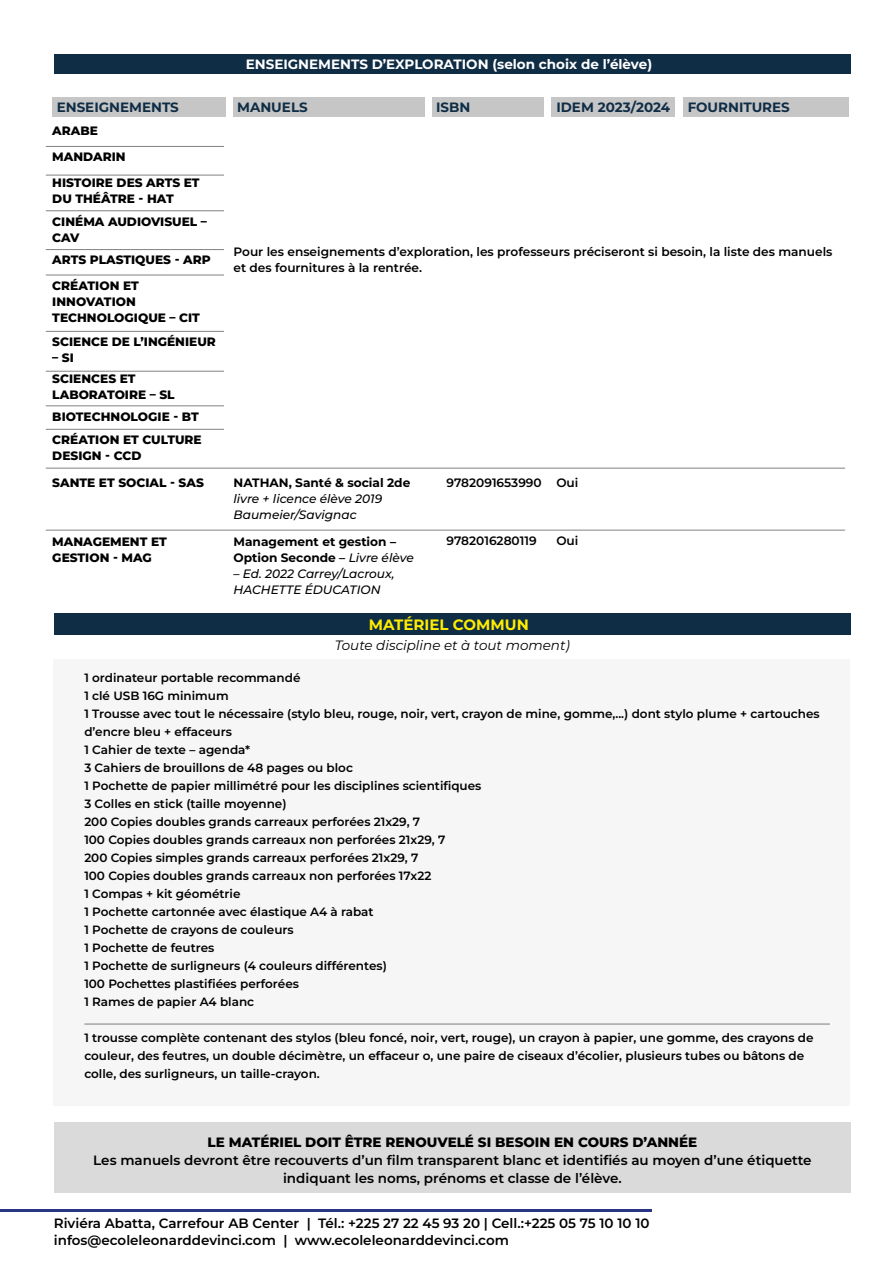
<style>
.page{position:relative;width:893px;height:1263px;background:#fff}
.page>*{position:absolute;margin:0;border:0;box-sizing:border-box;transform-origin:0 0}
.t1{font:700 15px "Montserrat";color:#ffed00}
.t2{font:600 13.5px/16.2px "Montserrat";color:#000}
.t3{font:800 13.5px "Montserrat";color:#000}
.t4{font:700 13.5px "Montserrat";color:#102d46}
.t5{font:700 13.5px "Montserrat";color:#fff}
.t6{font:italic 13.5px "Montserrat";color:#000}
.t7{font:800 12.15px/16.2px "Montserrat";color:#000}
.t8{font:600 12.15px/16.2px "Montserrat";color:#000}
.t9{font:italic 500 12.15px/16.2px "Montserrat";color:#000}
.t10{font:700 12.15px/16.2px "Montserrat";color:#000}
.t11{font:600 12px/18px "Montserrat";color:#000}
.s1{font-weight:600}
.s2{font-weight:500;font-style:italic}
</style>
<div class="page">
<div style="left:52px;top:97px;width:173px;height:19px;background:#c6c6c6"></div>
<div style="left:233px;top:97px;width:191px;height:19px;background:#c6c6c6"></div>
<div style="left:432px;top:97px;width:111px;height:19px;background:#c6c6c6"></div>
<div style="left:552px;top:97px;width:123px;height:19px;background:#c6c6c6"></div>
<div style="left:683px;top:97px;width:166px;height:19px;background:#c6c6c6"></div>
<hr style="left:0;top:1209px;width:651px;height:3px;background:#283583">
<div style="left:54px;top:54px;width:797px;height:19px;background:#102d46"></div>
<hr style="left:46px;top:146px;width:799px;height:1px;background:#000">
<hr style="left:46px;top:175px;width:799px;height:1px;background:#000">
<hr style="left:46px;top:210px;width:799px;height:1px;background:#000">
<hr style="left:46px;top:249px;width:799px;height:1px;background:#000">
<hr style="left:46px;top:275px;width:799px;height:1px;background:#000">
<hr style="left:46px;top:331px;width:799px;height:1px;background:#000">
<hr style="left:46px;top:371px;width:799px;height:1px;background:#000">
<hr style="left:46px;top:405px;width:799px;height:1px;background:#000">
<hr style="left:46px;top:429px;width:799px;height:1px;background:#000">
<hr style="left:46px;top:468px;width:799px;height:1px;background:#000">
<hr style="left:46px;top:530px;width:799px;height:1px;background:#000">
<div style="left:224px;top:128px;width:635px;height:339px;background:#fff"></div>
<div style="left:54px;top:613px;width:797px;height:22px;background:#102d46"></div>
<div style="left:53px;top:659px;width:797px;height:447px;background:#f6f6f6"></div>
<hr style="left:84px;top:1024px;width:746px;height:1px;background:#000">
<div style="left:54px;top:1122px;width:797px;height:70px;background:#dadada"></div>
<p class="t5" style="left:246px;top:55px;width:408px">ENSEIGNEMENTS D’EXPLORATION (selon choix de l’élève)</p>
<p class="t4" style="left:57px;top:98px;width:124px">ENSEIGNEMENTS</p>
<p class="t4" style="left:237px;top:98px;width:72px">MANUELS</p>
<p class="t4" style="left:436px;top:98px;width:36px">ISBN</p>
<p class="t4" style="left:556px;top:98px;width:115px">IDEM 2023/2024</p>
<p class="t4" style="left:688px;top:98px;width:104px">FOURNITURES</p>
<p class="t7" style="left:52px;top:117px;width:149px;line-height:26.2px">ARABE<br>MANDARIN<br>HISTOIRE DES ARTS ET</p>
<p class="t7" style="left:52px;top:188px;width:156px;line-height:22.2px">DU THÉÂTRE - HAT<br>CINÉMA AUDIOVISUEL –</p>
<p class="t7" style="left:52px;top:226px;width:160px;line-height:22.2px">CAV<br>ARTS PLASTIQUES - ARP</p>
<p class="t7" style="left:52px;top:277px;width:149px">CRÉATION ET<br>INNOVATION<br>TECHNOLOGIQUE – CIT</p>
<p class="t7" style="left:52px;top:333px;width:165px">SCIENCE DE L’INGÉNIEUR</p>
<p class="t7" style="left:52px;top:347px;width:85px;line-height:21px">– SI<br>SCIENCES ET</p>
<p class="t7" style="left:52px;top:384px;width:148px;line-height:21px">LABORATOIRE – SL<br>BIOTECHNOLOGIE - BT</p>
<p class="t7" style="left:52px;top:431px;width:151px">CRÉATION ET CULTURE<br>DESIGN - CCD</p>
<p class="t7" style="left:52px;top:474px;width:153px">SANTE ET SOCIAL - SAS</p>
<p class="t7" style="left:52px;top:533px;width:116px">MANAGEMENT ET<br>GESTION - MAG</p>
<p class="t8" style="left:234px;top:243px;width:600px">Pour les enseignements d’exploration, les professeurs préciseront si besoin, la liste des manuels et des fournitures à la rentrée.</p>
<p class="t10" style="left:234px;top:474px;width:178px">NATHAN, Santé &amp; social 2de</p>
<p class="t9" style="left:234px;top:490px;width:150px">livre + licence élève 2019<br>Baumeier/Savignac</p>
<p class="t10" style="left:234px;top:533px;width:182px">Management et gestion –<br>Option Seconde <span class="s1">–</span> <span class="s2">Livre élève</span></p>
<p class="t9" style="left:234px;top:565px;width:163px">– Ed. 2022 Carrey/Lacroux,<br>HACHETTE ÉDUCATION</p>
<p class="t8" style="left:446px;top:474px;width:97px">9782091653990</p>
<p class="t8" style="left:556px;top:474px;width:24px">Oui</p>
<p class="t8" style="left:446px;top:533px;width:92px">9782016280119</p>
<p class="t8" style="left:556px;top:533px;width:24px">Oui</p>
<p class="t1" style="left:369px;top:615px;width:161px">MATÉRIEL COMMUN</p>
<p class="t6" style="left:335px;top:637px;width:237px">Toute discipline et à tout moment)</p>
<p class="t11" style="left:84px;top:669px;width:737px">1 ordinateur portable recommandé<br>1 clé USB 16G minimum<br>1 Trousse avec tout le nécessaire (stylo bleu, rouge, noir, vert, crayon de mine, gomme,...) dont stylo plume + cartouches d’encre bleu + effaceurs<br>1 Cahier de texte – agenda*<br>3 Cahiers de brouillons de 48 pages ou bloc<br>1 Pochette de papier millimétré pour les disciplines scientifiques<br>3 Colles en stick (taille moyenne)<br>200 Copies doubles grands carreaux perforées 21x29, 7<br>100 Copies doubles grands carreaux non perforées 21x29, 7<br>200 Copies simples grands carreaux perforées 21x29, 7<br>100 Copies doubles grands carreaux non perforées 17x22<br>1 Compas + kit géométrie<br>1 Pochette cartonnée avec élastique A4 à rabat<br>1 Pochette de crayons de couleurs<br>1 Pochette de feutres<br>1 Pochette de surligneurs (4 couleurs différentes)<br>100 Pochettes plastifiées perforées<br>1 Rames de papier A4 blanc</p>
<p class="t11" style="left:84px;top:1029px;width:731px">1 trousse complète contenant des stylos (bleu foncé, noir, vert, rouge), un crayon à papier, une gomme, des crayons de couleur, des feutres, un double décimètre, un effaceur o, une paire de ciseaux d’écolier, plusieurs tubes ou bâtons de colle, des surligneurs, un taille-crayon.</p>
<p class="t3" style="left:208px;top:1133px;width:491px">LE MATÉRIEL DOIT ÊTRE RENOUVELÉ SI BESOIN EN COURS D’ANNÉE</p>
<p class="t2" style="left:93px;top:1150px;width:720px;line-height:18px;text-align:center">Les manuels devront être recouverts d’un film transparent blanc et identifiés au moyen d’une étiquette indiquant les noms, prénoms et classe de l’élève.</p>
<p class="t2" style="left:54px;top:1215px;width:597px">Riviéra Abatta, Carrefour AB Center | Tél.: +225 27 22 45 93 20 | Cell.:+225 05 75 10 10 10 infos@ecoleleonarddevinci.com | www.ecoleleonarddevinci.com</p>
</div>
